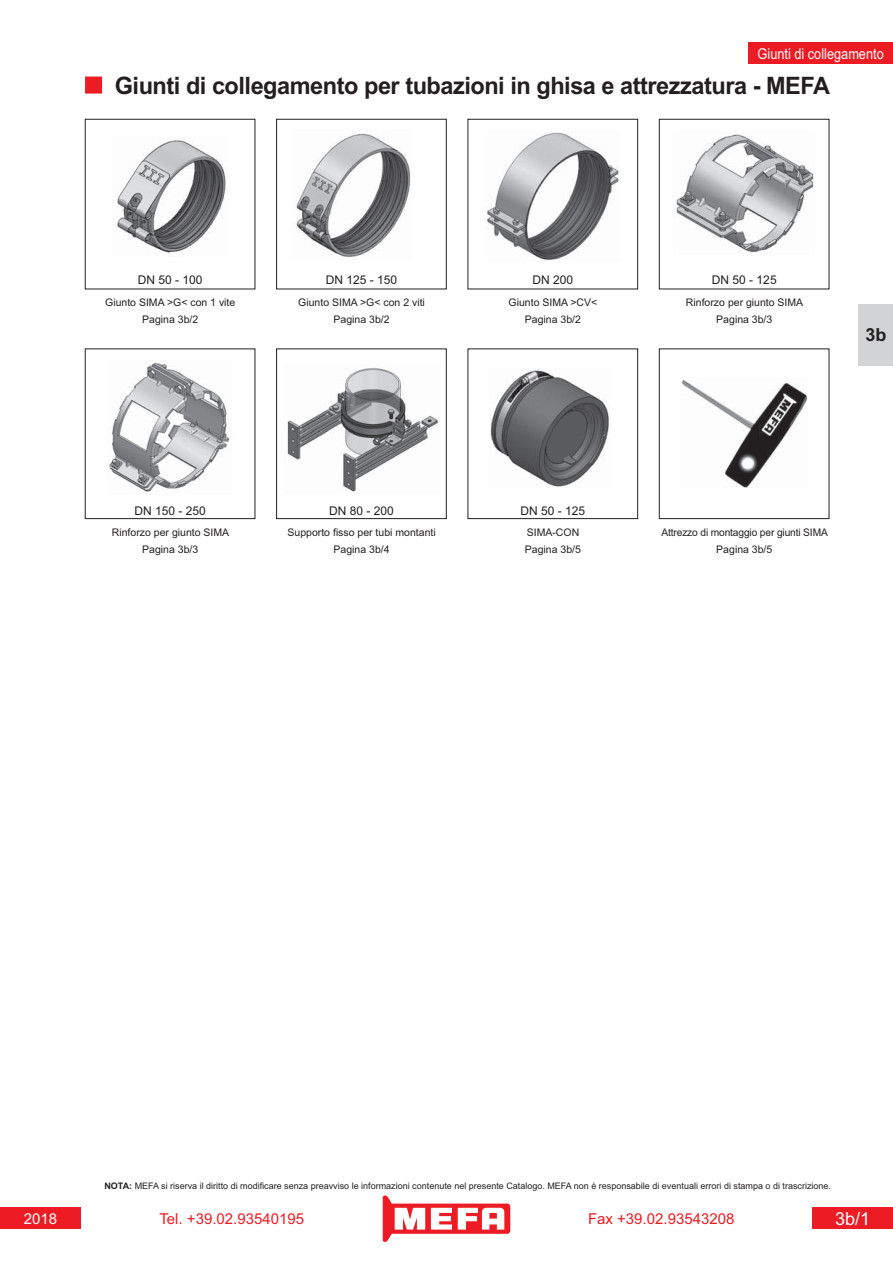
<style>
.page{position:relative;width:893px;height:1263px;background:#fff}
.page>*{position:absolute;margin:0;border:0;box-sizing:border-box;transform-origin:0 0}
.t1{font:700 24px "Arial";letter-spacing:-.02em;color:#231f20}
.t2{font:18px "Arial";color:#fff}
.t3{font:700 18px "Arial";color:#231f20}
.t4{font:15px "Arial";color:#ed1c24}
.t5{font:15px "Arial";color:#fff;scale:.85 1}
.t6{font:15px "Arial";color:#fff}
.t7{font:12px "Arial";color:#231f20}
.t8{font:10.5px/17px "Arial";color:#231f20;text-align:center}
.t9{font:9px "Arial";color:#231f20}
.s1{font-weight:700}
</style>
<div class="page">
<div style="left:86px;top:77px;width:15px;height:16px;background:#ed1c24"></div>
<div style="left:85px;top:77px;width:17px;height:17px;border:2px solid #ed1c24"></div>
<div style="left:859px;top:304px;width:34px;height:62px;background:#d1d3d4"></div>
<div style="left:748px;top:43px;width:145px;height:21px;background:#ed1c24"></div>
<svg style="left:383px;top:1195px;width:127px;height:47px"></svg>
<div style="left:812px;top:1208px;width:81px;height:21px;background:#ed1c24"></div>
<div style="left:0;top:1208px;width:81px;height:21px;background:#ed1c24"></div>
<img style="left:296px;top:133px;width:115px;height:125px">
<div style="left:276px;top:119px;width:170px;height:170px;border:1px solid #231f20"></div>
<img style="left:117px;top:140px;width:109px;height:113px">
<div style="left:85px;top:119px;width:170px;height:170px;border:1px solid #231f20"></div>
<img style="left:487px;top:132px;width:132px;height:130px">
<div style="left:468px;top:119px;width:170px;height:170px;border:1px solid #231f20"></div>
<img style="left:675px;top:134px;width:139px;height:119px">
<div style="left:659px;top:119px;width:170px;height:170px;border:1px solid #231f20"></div>
<img style="left:287px;top:367px;width:151px;height:125px">
<div style="left:276px;top:349px;width:170px;height:170px;border:1px solid #231f20"></div>
<img style="left:490px;top:370px;width:119px;height:117px">
<div style="left:468px;top:349px;width:170px;height:170px;border:1px solid #231f20"></div>
<img style="left:681px;top:380px;width:127px;height:108px">
<div style="left:659px;top:349px;width:170px;height:170px;border:1px solid #231f20"></div>
<img style="left:109px;top:362px;width:121px;height:130px">
<div style="left:85px;top:349px;width:170px;height:170px;border:1px solid #231f20"></div>
<h3 class="t5" style="left:758px;top:48px;width:150px">Giunti di collegamento</h3>
<h1 class="t1" style="left:115px;top:77px;width:717px">Giunti di collegamento per tubazioni in ghisa e attrezzatura - MEFA</h1>
<p class="t7" style="left:138px;top:276px;width:66px">DN 50 - 100</p>
<p class="t7" style="left:326px;top:276px;width:73px">DN 125 - 150</p>
<p class="t7" style="left:533px;top:276px;width:42px">DN 200</p>
<p class="t7" style="left:712px;top:276px;width:66px">DN 50 - 125</p>
<p class="t8" style="left:105px;top:295px;width:132px">Giunto SIMA &gt;G&lt; con 1 vite<br>Pagina 3b/2</p>
<p class="t8" style="left:298px;top:295px;width:128px">Giunto SIMA &gt;G&lt; con 2 viti<br>Pagina 3b/2</p>
<p class="t8" style="left:509px;top:295px;width:90px">Giunto SIMA &gt;CV&lt;<br>Pagina 3b/2</p>
<p class="t8" style="left:686px;top:295px;width:119px">Rinforzo per giunto SIMA<br>Pagina 3b/3</p>
<h2 class="t3" style="left:865px;top:329px;width:23px">3b</h2>
<p class="t7" style="left:135px;top:506px;width:73px">DN 150 - 250</p>
<p class="t7" style="left:329px;top:506px;width:66px">DN 80 - 200</p>
<p class="t7" style="left:521px;top:506px;width:66px">DN 50 - 125</p>
<p class="t8" style="left:112px;top:524px;width:119px">Rinforzo per giunto SIMA<br>Pagina 3b/3</p>
<p class="t8" style="left:287px;top:524px;width:150px">Supporto -sso per tubi montanti<br>Pagina 3b/4</p>
<p class="t8" style="left:525px;top:524px;width:58px;text-align:left">SIMA-CON<br>Pagina 3b/5</p>
<p class="t8" style="left:661px;top:524px;width:168px">Attrezzo di montaggio per giunti SIMA<br>Pagina 3b/5</p>
<h3 class="t6" style="left:24px;top:1213px;width:35px">2018</h3>
<p class="t9" style="left:104px;top:1182px;width:728px"><span class="s1">NOTA:</span> MEFA si riserva il diritto di modi-care senza preavviso le informazioni contenute nel presente Catalogo. MEFA non è responsabile di eventuali errori di stampa o di trascrizione.</p>
<h3 class="t4" style="left:159px;top:1213px;width:146px">Tel. +39.02.93540195</h3>
<h3 class="t4" style="left:588px;top:1213px;width:148px">Fax +39.02.93543208</h3>
<h2 class="t2" style="left:835px;top:1212px;width:37px">3b/1</h2>
</div>
